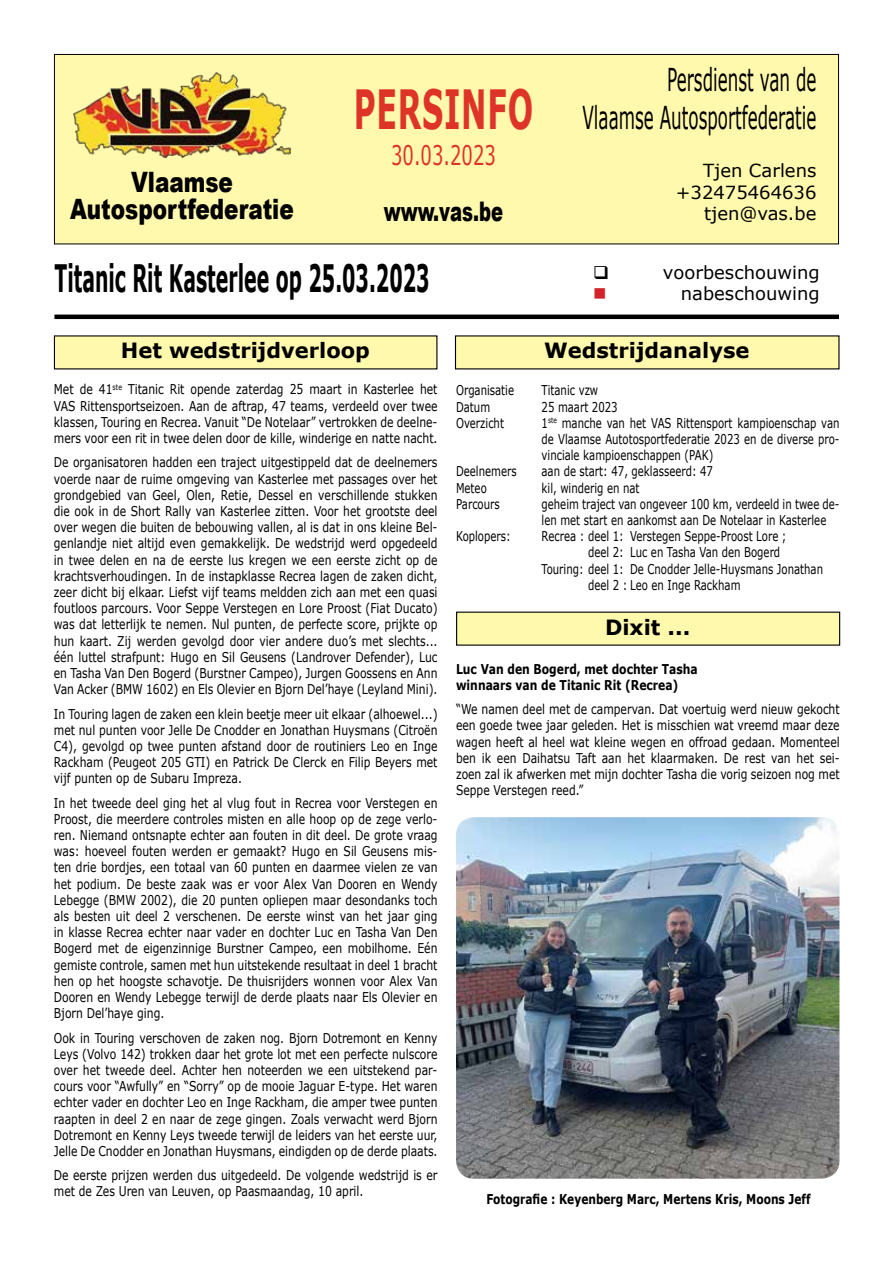
<style>
.page{position:relative;width:893px;height:1263px;background:#fff}
.page>*{position:absolute;margin:0;border:0;box-sizing:border-box;transform-origin:0 0}
.t1{font:700 54px "Verdana";letter-spacing:.025em;color:#de3327;scale:.56 1}
.t2{font:700 37.8px "Verdana";color:#000;scale:.5 1}
.t3{font:31.5px/37.8px "Verdana";color:#000;text-align:right;scale:.53 1}
.t4{font:900 28.05px/27px "Arial";color:#000;text-align:center;scale:.77 1}
.t5{font:900 27px "Arial";color:#000;scale:.67 1}
.t6{font:27px "Verdana";color:#de3327;scale:.67 1}
.t7{font:700 21px "Verdana";color:#000}
.t8{font:18px/21.6px "Verdana";color:#000;text-align:right}
.t9{font:18px "Wingdings";color:#d2232a}
.t10{font:13.5px/16.2px "Verdana";color:#000;text-align:justify;scale:.8 1}
.t11{font:13.5px/16.2px "Verdana";color:#000;text-align:justify;scale:.75 1}
.t12{font:700 13.5px/16.2px "Verdana";color:#000;scale:.8 1}
.t13{font:700 13.5px "Verdana";color:#000;scale:.79 1}
</style>
<div class="page">
<div style="left:54px;top:336px;width:383px;height:33px;background:#fff9ae"></div>
<div style="left:54px;top:54px;width:784px;height:190px;background:#fff9ae"></div>
<div style="left:54px;top:54px;width:785px;height:190px;border:1px solid #000"></div>
<img style="left:73px;top:73px;width:218px;height:85px">
<hr style="left:54px;top:315px;width:785px;height:4px;background:#000">
<div style="left:457px;top:612px;width:383px;height:33px;background:#fff9ae"></div>
<div style="left:455px;top:336px;width:384px;height:33px;background:#fff9ae"></div>
<img style="left:456px;top:817px;width:383px;height:362px">
<h3 class="t4" style="left:70px;top:168px;width:292px">Vlaamse<br>Autosportfederatie</h3>
<h1 class="t1" style="left:354px;top:75px;width:322px">PERSINFO</h1>
<h3 class="t6" style="left:391px;top:136px;width:158px">30.03.2023</h3>
<h3 class="t5" style="left:384px;top:192px;width:180px">www.vas.be</h3>
<h3 class="t3" style="left:582px;top:61px;width:443px">Persdienst van de<br>Vlaamse Autosportfederatie</h3>
<h3 class="t8" style="left:676px;top:160px;width:142px">Tjen Carlens +32475464636 tjen@vas.be</h3>
<h2 class="t2" style="left:54px;top:255px;width:752px">Titanic Rit Kasterlee op 25.03.2023</h2>
<h3 class="t8" style="left:663px;top:261px;width:158px">voorbeschouwing</h3>
<h3 class="t9" style="left:593px;top:284px;width:15px">■</h3>
<h3 class="t8" style="left:681px;top:283px;width:140px">nabeschouwing</h3>
<h3 class="t7" style="left:121px;top:337px;width:250px">Het wedstrijdverloop</h3>
<p class="t10" style="left:54px;top:381px;width:481px">Met de 41<sup>ste</sup> Titanic Rit opende zaterdag 25 maart in Kasterlee het VAS Rittensportseizoen. Aan de aftrap, 47 teams, verdeeld over twee klassen, Touring en Recrea. Vanuit “De Notelaar” vertrokken de deelne&shy;mers voor een rit in twee delen door de kille, winderige en natte nacht.</p>
<p class="t10" style="left:54px;top:454px;width:481px">De organisatoren hadden een traject uitgestippeld dat de deelnemers voerde naar de ruime omgeving van Kasterlee met passages over het grondgebied van Geel, Olen, Retie, Dessel en verschillende stukken die ook in de Short Rally van Kasterlee zitten. Voor het grootste deel over wegen die buiten de bebouwing vallen, al is dat in ons kleine Bel&shy;genlandje niet altijd even gemakkelijk. De wedstrijd werd opgedeeld in twee delen en na de eerste lus kregen we een eerste zicht op de krachtsverhoudingen. In de instapklasse Recrea lagen de zaken dicht, zeer dicht bij elkaar. Liefst vijf teams meldden zich aan met een quasi foutloos parcours. Voor Seppe Verstegen en Lore Proost (Fiat Ducato) was dat letterlijk te nemen. Nul punten, de perfecte score, prijkte op hun kaart. Zij werden gevolgd door vier andere duo’s met slechts... één luttel strafpunt: Hugo en Sil Geusens (Landrover Defender), Luc en Tasha Van Den Bogerd (Burstner Campeo), Jurgen Goossens en Ann Van Acker (BMW 1602) en Els Olevier en Bjorn Del’haye (Leyland Mini).</p>
<p class="t10" style="left:54px;top:705px;width:481px">In Touring lagen de zaken een klein beetje meer uit elkaar (alhoewel...) met nul punten voor Jelle De Cnodder en Jonathan Huysmans (Citroën C4), gevolgd op twee punten afstand door de routiniers Leo en Inge Rackham (Peugeot 205 GTI) en Patrick De Clerck en Filip Beyers met vijf punten op de Subaru Impreza.</p>
<p class="t10" style="left:54px;top:794px;width:481px">In het tweede deel ging het al vlug fout in Recrea voor Verstegen en Proost, die meerdere controles misten en alle hoop op de zege verlo&shy;ren. Niemand ontsnapte echter aan fouten in dit deel. De grote vraag was: hoeveel fouten werden er gemaakt? Hugo en Sil Geusens mis&shy;ten drie bordjes, een totaal van 60 punten en daarmee vielen ze van het podium. De beste zaak was er voor Alex Van Dooren en Wendy Lebegge (BMW 2002), die 20 punten opliepen maar desondanks toch als besten uit deel 2 verschenen. De eerste winst van het jaar ging in klasse Recrea echter naar vader en dochter Luc en Tasha Van Den Bogerd met de eigenzinnige Burstner Campeo, een mobilhome. Eén gemiste controle, samen met hun uitstekende resultaat in deel 1 bracht hen op het hoogste schavotje. De thuisrijders wonnen voor Alex Van Dooren en Wendy Lebegge terwijl de derde plaats naar Els Olevier en Bjorn Del’haye ging.</p>
<p class="t10" style="left:54px;top:1029px;width:481px">Ook in Touring verschoven de zaken nog. Bjorn Dotremont en Kenny Leys (Volvo 142) trokken daar het grote lot met een perfecte nulscore over het tweede deel. Achter hen noteerden we een uitstekend par&shy;cours voor “Awfully” en “Sorry” op de mooie Jaguar E-type. Het waren echter vader en dochter Leo en Inge Rackham, die amper twee punten raapten in deel 2 en naar de zege gingen. Zoals verwacht werd Bjorn Dotremont en Kenny Leys tweede terwijl de leiders van het eerste uur, Jelle De Cnodder en Jonathan Huysmans, eindigden op de derde plaats.</p>
<p class="t10" style="left:54px;top:1167px;width:481px">De eerste prijzen werden dus uitgedeeld. De volgende wedstrijd is er met de Zes Uren van Leuven, op Paasmaandag, 10 april.</p>
<h3 class="t7" style="left:544px;top:337px;width:207px">Wedstrijdanalyse</h3>
<p class="t11" style="left:456px;top:382px;width:79px">Organisatie</p>
<p class="t11" style="left:542px;top:382px;width:77px">Titanic vzw</p>
<p class="t11" style="left:456px;top:398px;width:47px">Datum</p>
<p class="t11" style="left:542px;top:398px;width:103px">25 maart 2023</p>
<p class="t11" style="left:456px;top:415px;width:65px">Overzicht</p>
<p class="t11" style="left:542px;top:415px;width:399px">1<sup>ste</sup> manche van het VAS Rittensport kampioenschap van de Vlaamse Autotosportfederatie 2023 en de diverse pro&shy;vinciale kampioenschappen (PAK)</p>
<p class="t11" style="left:456px;top:463px;width:82px">Deelnemers</p>
<p class="t11" style="left:542px;top:463px;width:230px">aan de start: 47, geklasseerd: 47</p>
<p class="t11" style="left:456px;top:479px;width:42px">Meteo</p>
<p class="t11" style="left:542px;top:479px;width:132px">kil, winderig en nat</p>
<p class="t11" style="left:456px;top:496px;width:60px">Parcours</p>
<p class="t11" style="left:542px;top:496px;width:399px">geheim traject van ongeveer 100 km, verdeeld in twee de&shy;len met start en aankomst aan De Notelaar in Kasterlee</p>
<p class="t11" style="left:456px;top:528px;width:74px">Koplopers:</p>
<p class="t11" style="left:542px;top:528px;width:328px">Recrea : deel 1: Verstegen Seppe-Proost Lore ;</p>
<p class="t11" style="left:588px;top:544px;width:258px">deel 2: Luc en Tasha Van den Bogerd</p>
<p class="t11" style="left:542px;top:560px;width:377px">Touring: deel 1: De Cnodder Jelle-Huysmans Jonathan</p>
<p class="t11" style="left:588px;top:577px;width:205px">deel 2 : Leo en Inge Rackham</p>
<h3 class="t7" style="left:605px;top:614px;width:87px">Dixit ...</h3>
<p class="t12" style="left:456px;top:660px;width:304px">Luc Van den Bogerd, met dochter Tasha winnaars van de Titanic Rit (Recrea)</p>
<p class="t10" style="left:456px;top:701px;width:481px">“We namen deel met de campervan. Dat voertuig werd nieuw gekocht een goede twee jaar geleden. Het is misschien wat vreemd maar deze wagen heeft al heel wat kleine wegen en offroad gedaan. Momenteel ben ik een Daihatsu Taft aan het klaarmaken. De rest van het sei&shy;zoen zal ik afwerken met mijn dochter Tasha die vorig seizoen nog met Seppe Verstegen reed.”</p>
<p class="t13" style="left:486px;top:1190px;width:412px">Fotografie : Keyenberg Marc, Mertens Kris, Moons Jeff</p>
</div>
